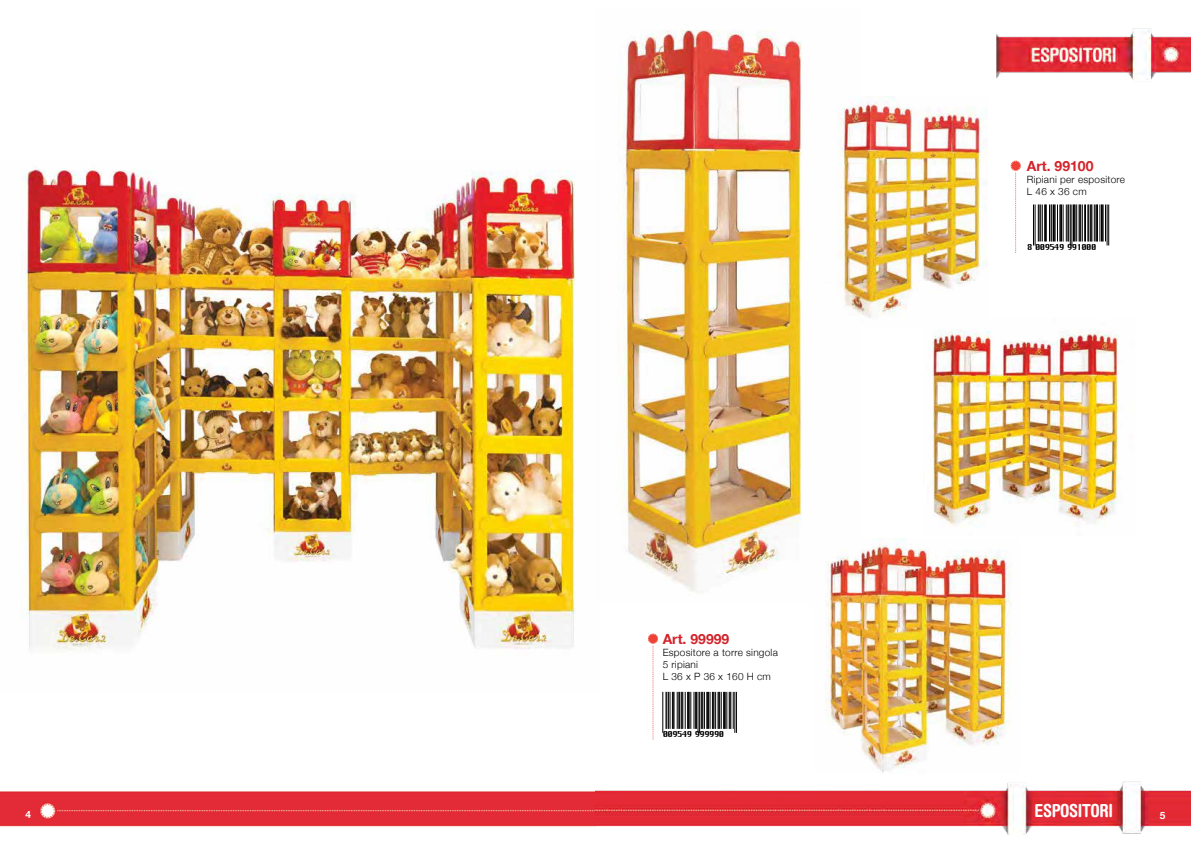
<style>
.page{position:relative;width:1191px;height:842px;background:#fff}
.page>*{position:absolute;margin:0;border:0;box-sizing:border-box;transform-origin:0 0}
.t1{font:700 condensed 18px "Helvetica Rounded";letter-spacing:-.025em;color:#fff}
.t2{font:700 14px "Helvetica Neue";color:#d2232a}
.t3{font:300 10px/12px "Helvetica Neue";letter-spacing:.025em;color:#000}
.t4{font:700 10px "Helvetica Neue";color:#fff}
.t5{font:8px "Chicago";letter-spacing:-.065em;color:#000}
</style>
<div class="page">
<img style="left:619px;top:30px;width:183px;height:563px">
<img style="left:996px;top:28px;width:195px;height:52px">
<img style="left:21px;top:169px;width:554px;height:481px">
<img style="left:0;top:781px;width:1191px;height:54px">
<svg style="left:662px;top:691px;width:75px;height:42px"></svg>
<hr style="left:662px;top:692px;width:1px;height:40px;background:#000">
<hr style="left:665px;top:692px;width:1px;height:36px;background:#000">
<hr style="left:666px;top:692px;width:1px;height:36px;background:#000">
<hr style="left:668px;top:692px;width:1px;height:36px;background:#000">
<hr style="left:669px;top:692px;width:1px;height:36px;background:#000">
<hr style="left:672px;top:692px;width:1px;height:36px;background:#000">
<hr style="left:673px;top:692px;width:1px;height:36px;background:#000">
<hr style="left:677px;top:692px;width:1px;height:36px;background:#000">
<hr style="left:678px;top:692px;width:1px;height:36px;background:#000">
<hr style="left:679px;top:692px;width:1px;height:36px;background:#000">
<hr style="left:681px;top:692px;width:1px;height:36px;background:#000">
<hr style="left:682px;top:692px;width:1px;height:36px;background:#000">
<hr style="left:685px;top:692px;width:1px;height:36px;background:#000">
<hr style="left:687px;top:692px;width:1px;height:36px;background:#000">
<hr style="left:688px;top:692px;width:1px;height:36px;background:#000">
<hr style="left:689px;top:692px;width:1px;height:36px;background:#000">
<hr style="left:690px;top:692px;width:1px;height:36px;background:#000">
<hr style="left:693px;top:692px;width:1px;height:36px;background:#000">
<hr style="left:695px;top:692px;width:1px;height:36px;background:#000">
<hr style="left:696px;top:692px;width:1px;height:36px;background:#000">
<hr style="left:697px;top:692px;width:1px;height:40px;background:#000">
<hr style="left:699px;top:692px;width:1px;height:40px;background:#000">
<hr style="left:701px;top:692px;width:1px;height:36px;background:#000">
<hr style="left:702px;top:692px;width:1px;height:36px;background:#000">
<hr style="left:704px;top:692px;width:1px;height:36px;background:#000">
<hr style="left:706px;top:692px;width:1px;height:36px;background:#000">
<hr style="left:707px;top:692px;width:1px;height:36px;background:#000">
<hr style="left:708px;top:692px;width:1px;height:36px;background:#000">
<hr style="left:709px;top:692px;width:1px;height:36px;background:#000">
<hr style="left:712px;top:692px;width:1px;height:36px;background:#000">
<hr style="left:713px;top:692px;width:1px;height:36px;background:#000">
<hr style="left:715px;top:692px;width:1px;height:36px;background:#000">
<hr style="left:717px;top:692px;width:1px;height:36px;background:#000">
<hr style="left:718px;top:692px;width:1px;height:36px;background:#000">
<hr style="left:719px;top:692px;width:1px;height:36px;background:#000">
<hr style="left:721px;top:692px;width:1px;height:36px;background:#000">
<hr style="left:723px;top:692px;width:1px;height:36px;background:#000">
<hr style="left:724px;top:692px;width:1px;height:36px;background:#000">
<hr style="left:725px;top:692px;width:1px;height:36px;background:#000">
<hr style="left:726px;top:692px;width:1px;height:36px;background:#000">
<hr style="left:729px;top:692px;width:1px;height:36px;background:#000">
<hr style="left:730px;top:692px;width:1px;height:36px;background:#000">
<hr style="left:733px;top:692px;width:1px;height:36px;background:#000">
<hr style="left:734px;top:692px;width:1px;height:40px;background:#000">
<hr style="left:736px;top:692px;width:1px;height:40px;background:#000">
<svg style="left:648px;top:634px;width:10px;height:105px"></svg>
<svg style="left:1033px;top:204px;width:77px;height:42px"></svg>
<hr style="left:1033px;top:205px;width:1px;height:40px;background:#000">
<hr style="left:1034px;top:205px;width:1px;height:40px;background:#000">
<hr style="left:1037px;top:205px;width:1px;height:36px;background:#000">
<hr style="left:1038px;top:205px;width:1px;height:36px;background:#000">
<hr style="left:1040px;top:205px;width:1px;height:36px;background:#000">
<hr style="left:1041px;top:205px;width:1px;height:36px;background:#000">
<hr style="left:1044px;top:205px;width:1px;height:36px;background:#000">
<hr style="left:1045px;top:205px;width:1px;height:36px;background:#000">
<hr style="left:1049px;top:205px;width:1px;height:36px;background:#000">
<hr style="left:1050px;top:205px;width:1px;height:36px;background:#000">
<hr style="left:1051px;top:205px;width:1px;height:36px;background:#000">
<hr style="left:1053px;top:205px;width:1px;height:36px;background:#000">
<hr style="left:1054px;top:205px;width:1px;height:36px;background:#000">
<hr style="left:1057px;top:205px;width:1px;height:36px;background:#000">
<hr style="left:1059px;top:205px;width:1px;height:36px;background:#000">
<hr style="left:1060px;top:205px;width:1px;height:36px;background:#000">
<hr style="left:1061px;top:205px;width:1px;height:36px;background:#000">
<hr style="left:1062px;top:205px;width:1px;height:36px;background:#000">
<hr style="left:1065px;top:205px;width:1px;height:36px;background:#000">
<hr style="left:1067px;top:205px;width:1px;height:36px;background:#000">
<hr style="left:1068px;top:205px;width:1px;height:36px;background:#000">
<hr style="left:1069px;top:205px;width:1px;height:40px;background:#000">
<hr style="left:1071px;top:205px;width:1px;height:40px;background:#000">
<hr style="left:1073px;top:205px;width:1px;height:36px;background:#000">
<hr style="left:1074px;top:205px;width:1px;height:36px;background:#000">
<hr style="left:1076px;top:205px;width:1px;height:36px;background:#000">
<hr style="left:1078px;top:205px;width:1px;height:36px;background:#000">
<hr style="left:1079px;top:205px;width:1px;height:36px;background:#000">
<hr style="left:1080px;top:205px;width:1px;height:36px;background:#000">
<hr style="left:1081px;top:205px;width:1px;height:36px;background:#000">
<hr style="left:1084px;top:205px;width:1px;height:36px;background:#000">
<hr style="left:1085px;top:205px;width:1px;height:36px;background:#000">
<hr style="left:1087px;top:205px;width:1px;height:36px;background:#000">
<hr style="left:1088px;top:205px;width:1px;height:36px;background:#000">
<hr style="left:1089px;top:205px;width:1px;height:36px;background:#000">
<hr style="left:1090px;top:205px;width:1px;height:36px;background:#000">
<hr style="left:1091px;top:205px;width:1px;height:36px;background:#000">
<hr style="left:1093px;top:205px;width:1px;height:36px;background:#000">
<hr style="left:1095px;top:205px;width:1px;height:36px;background:#000">
<hr style="left:1096px;top:205px;width:1px;height:36px;background:#000">
<hr style="left:1097px;top:205px;width:1px;height:36px;background:#000">
<hr style="left:1099px;top:205px;width:1px;height:36px;background:#000">
<hr style="left:1101px;top:205px;width:1px;height:36px;background:#000">
<hr style="left:1102px;top:205px;width:1px;height:36px;background:#000">
<hr style="left:1105px;top:205px;width:1px;height:36px;background:#000">
<hr style="left:1106px;top:205px;width:1px;height:40px;background:#000">
<hr style="left:1108px;top:205px;width:1px;height:40px;background:#000">
<svg style="left:1011px;top:161px;width:9px;height:91px"></svg>
<img style="left:837px;top:96px;width:150px;height:222px">
<img style="left:932px;top:329px;width:187px;height:198px">
<img style="left:826px;top:539px;width:185px;height:233px">
<h2 class="t2" style="left:1026px;top:155px;width:68px">Art. 99100</h2>
<p class="t3" style="left:1026px;top:172px;width:100px">Ripiani per espositore<br>L 46 x 36 cm</p>
<h2 class="t2" style="left:662px;top:628px;width:68px">Art. 99999</h2>
<p class="t3" style="left:662px;top:646px;width:117px">Espositore a torre singola<br>5 ripiani<br>L 36 x P 36 x 160 H cm</p>
<p class="t5" style="left:655px;top:728px;width:71px">8 009549 999990</p>
<p class="t5" style="left:1027px;top:241px;width:71px">8 009549 991000</p>
<h1 class="t1" style="left:1034px;top:799px;width:80px">ESPOSITORI</h1>
<p class="t4" style="left:26px;top:806px;width:7px">4</p>
<p class="t4" style="left:1159px;top:808px;width:7px">5</p>
</div>
